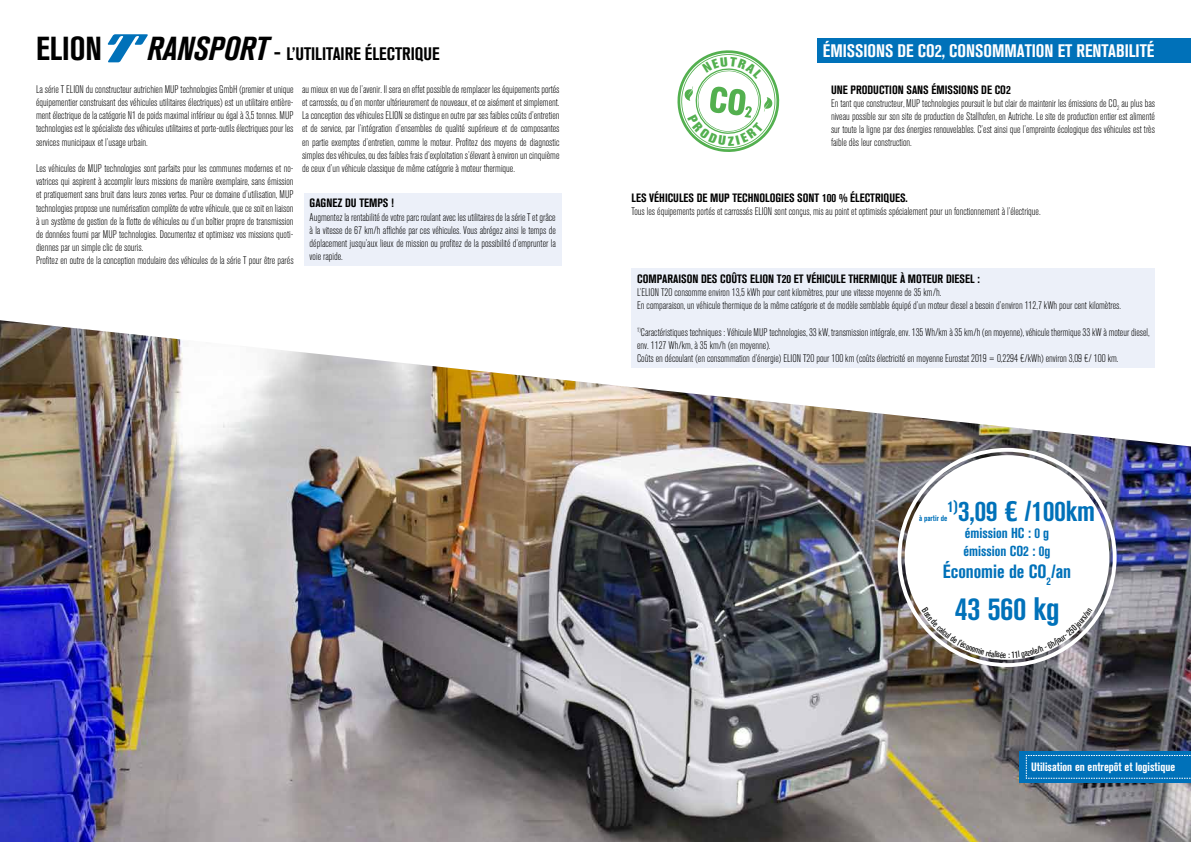
<style>
.page{position:relative;width:1191px;height:842px;background:#fff}
.page>*{position:absolute;margin:0;border:0;box-sizing:border-box;transform-origin:0 0}
.t1{font:700 condensed 33px "Akzidenz Grotesk BQ";color:#000}
.t2{font:700 condensed 32.2px "Akzidenz Grotesk BQ";color:#0071b9}
.t3{font:700 condensed 28.7px "Akzidenz Grotesk BQ";color:#0071b9}
.t4{font:700 condensed 19px "Akzidenz Grotesk BQ";color:#0071b9}
.t5{font:700 condensed 18px "Akzidenz Grotesk BQ";color:#fff}
.t6{font:700 condensed 18px "Akzidenz Grotesk BQ";color:#000}
.t7{font:700 condensed 14.3px/17.2px "Akzidenz Grotesk BQ";color:#0071b9}
.t8{font:700 condensed 12px "Akzidenz Grotesk BQ";color:#000}
.t9{font:700 condensed 12px "Akzidenz Grotesk BQ";color:#fff}
.t10{font:300 condensed 11px/13.2px "Akzidenz Grotesk BQ";color:#000;text-align:justify}
.t11{font:700 condensed 8px "Akzidenz Grotesk BQ";color:#0071b9}
.s1{font-style:italic;font-size:33px}
.s2{font-size:23px}
</style>
<div class="page">
<img style="left:0;top:320px;width:1191px;height:522px">
<div style="left:1019px;top:751px;width:172px;height:31px;background:#0071b9"></div>
<svg style="left:1025px;top:755px;width:166px;height:24px"></svg>
<div style="left:817px;top:38px;width:374px;height:24px;background:#0071b9"></div>
<div style="left:904px;top:455px;width:205px;height:205px;background:#fff;border-radius:50%"></div>
<svg style="left:107px;top:34px;width:41px;height:28px"></svg>
<div style="left:304px;top:193px;width:257px;height:73px;background:#ecf0f9"></div>
<div style="left:631px;top:269px;width:524px;height:99px;background:#ecf0f9"></div>
<svg style="left:921px;top:613px;width:171px;height:45px"></svg>
<svg style="left:677px;top:50px;width:103px;height:102px"></svg>
<h1 class="t1" style="left:36px;top:30px;width:67px">ELION</h1>
<h3 class="t6" style="left:147px;top:43px;width:294px"><span class="s1">RANSPORT</span> <span class="s2">-</span> L’UTILITAIRE ÉLECTRIQUE</h3>
<p class="t10" style="left:36px;top:83px;width:259px">La série T ELION du constructeur autrichien MUP technologies GmbH (premier et unique équipementier construisant des véhicules utilitaires électriques) est un utilitaire entière&shy;ment électrique de la catégorie N1 de poids maximal inférieur ou égal à 3,5 tonnes. MUP technologies est le spécialiste des véhicules utilitaires et porte-outils électriques pour les services municipaux et l’usage urbain.</p>
<p class="t10" style="left:36px;top:162px;width:259px;text-align:left">Les véhicules de MUP technologies sont parfaits pour les communes modernes et no&shy;vatrices qui aspirent à accomplir leurs missions de manière exemplaire, sans émission et pratiquement sans bruit dans leurs zones vertes. Pour ce domaine d’utilisation, MUP technologies propose une numérisation complète de votre véhicule, que ce soit en liaison à un système de gestion de la flotte de véhicules ou d’un boîtier propre de transmission de données fourni par MUP technologies. Documentez et optimisez vos missions quoti&shy;diennes par un simple clic de souris.<br>Profitez en outre de la conception modulaire des véhicules de la série T pour être parés</p>
<p class="t10" style="left:302px;top:83px;width:259px">au mieux en vue de l’avenir. Il sera en effet possible de remplacer les équipements portés et carrossés, ou d’en monter ultérieurement de nouveaux, et ce aisément et simplement.<br>La conception des véhicules ELION se distingue en outre par ses faibles coûts d’entretien et de service, par l’intégration d’ensembles de qualité supérieure et de composantes en partie exemptes d’entretien, comme le moteur. Profitez des moyens de diagnostic simples des véhicules, ou des faibles frais d’exploitation s’élevant à environ un cinquième de ceux d’un véhicule classique de même catégorie à moteur thermique.</p>
<p class="t8" style="left:310px;top:196px;width:86px">GAGNEZ DU TEMPS !</p>
<p class="t10" style="left:310px;top:210px;width:248px">Augmentez la rentabilité de votre parc roulant avec les utilitaires de la série T et grâce à la vitesse de 67 km/h affichée par ces véhicules. Vous abrégez ainsi le temps de déplacement jusqu’aux lieux de mission ou profitez de la possibilité d’emprunter la voie rapide.</p>
<h3 class="t5" style="left:823px;top:40px;width:333px">ÉMISSIONS DE CO2, CONSOMMATION ET RENTABILITÉ</h3>
<p class="t8" style="left:831px;top:82px;width:181px">UNE PRODUCTION SANS ÉMISSIONS DE CO2</p>
<p class="t10" style="left:831px;top:97px;width:325px">En tant que constructeur, MUP technologies poursuit le but clair de maintenir les émissions de CO<sub>2</sub> au plus bas niveau possible sur son site de production de Stallhofen, en Autriche. Le site de production entier est alimenté sur toute la ligne par des énergies renouvelables. C’est ainsi que l’empreinte écologique des véhicules est très faible dès leur construction.</p>
<p class="t8" style="left:631px;top:191px;width:278px">LES VÉHICULES DE MUP TECHNOLOGIES SONT 100 % ÉLECTRIQUES.</p>
<p class="t10" style="left:631px;top:205px;width:410px">Tous les équipements portés et carrossés ELION sont conçus, mis au point et optimisés spécialement pour un fonctionnement à l’électrique.</p>
<p class="t8" style="left:637px;top:272px;width:344px">COMPARAISON DES COÛTS ELION T20 ET VÉHICULE THERMIQUE À MOTEUR DIESEL :</p>
<p class="t10" style="left:637px;top:286px;width:485px">L’ELION T20 consomme environ 13,5 kWh pour cent kilomètres, pour une vitesse moyenne de 35 km/h.<br>En comparaison, un véhicule thermique de la même catégorie et de modèle semblable équipé d’un moteur diesel a besoin d’environ 112,7 kWh pour cent kilomètres.</p>
<p class="t10" style="left:637px;top:325px;width:514px;text-align:left"><sup>1)</sup>Caractéristiques techniques : Véhicule MUP technologies, 33 kW, transmission intégrale, env. 135 Wh/km à 35 km/h (en moyenne), véhicule thermique 33 kW à moteur diesel, env. 1127 Wh/km, à 35 km/h (en moyenne).<br>Coûts en découlant (en consommation d’énergie) ELION T20 pour 100 km (coûts électricité en moyenne Eurostat 2019 = 0,2294 €/kWh) environ 3,09 €/ 100 km.</p>
<h3 class="t3" style="left:947px;top:495px;width:149px"><sup>1)</sup>3,09 € /100km</h3>
<h3 class="t7" style="left:963px;top:525px;width:88px">émission HC : 0 g émission CO2 : 0g</h3>
<h3 class="t4" style="left:943px;top:561px;width:130px">Économie de CO<sub>2</sub>/an</h3>
<p class="t11" style="left:919px;top:514px;width:30px">à partir de</p>
<h2 class="t2" style="left:955px;top:590px;width:106px">43 560 kg</h2>
<p class="t9" style="left:1031px;top:760px;width:146px">Utilisation en entrepôt et logistique</p>
</div>
